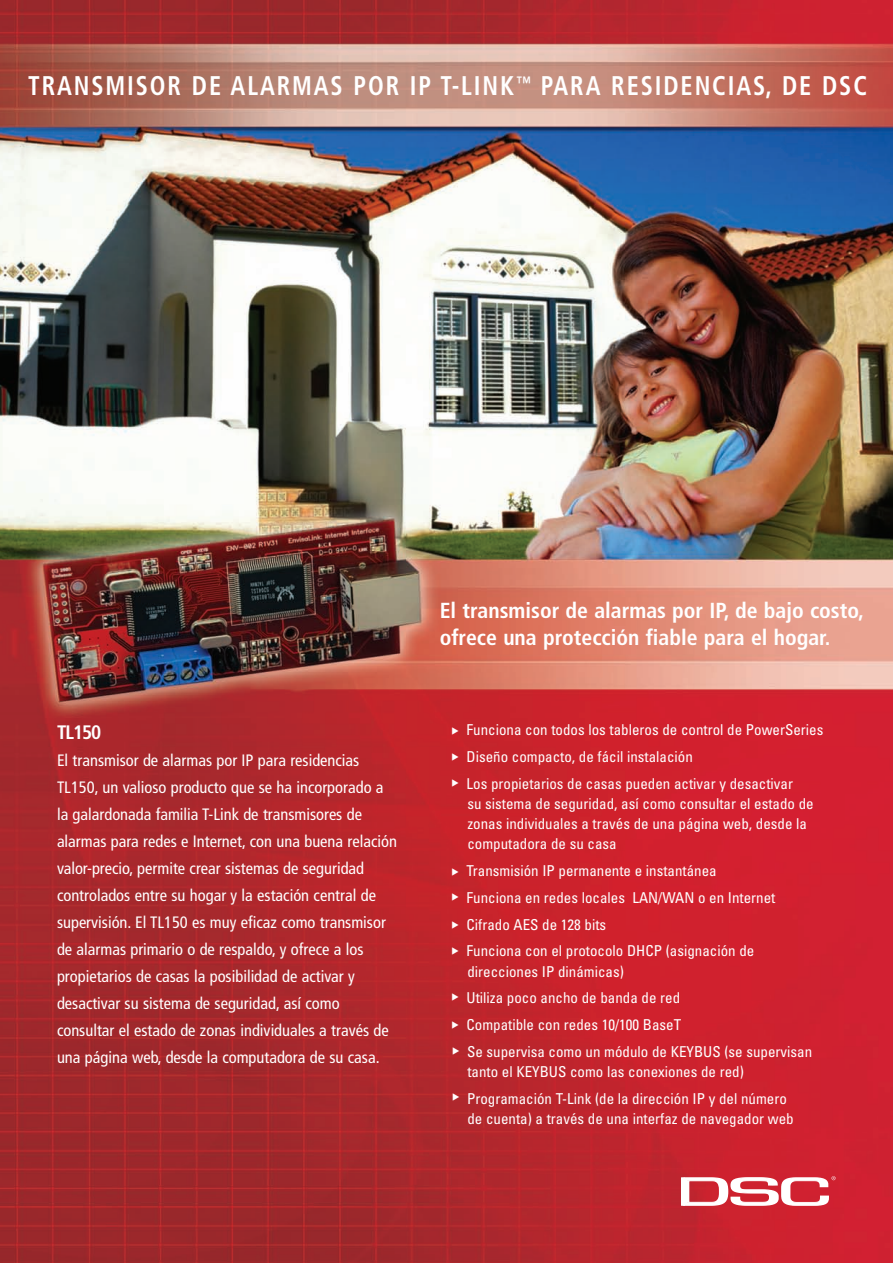
<style>
.page{position:relative;width:893px;height:1263px;background:#fff}
.page>*{position:absolute;margin:0;border:0;box-sizing:border-box;transform-origin:0 0}
.t1{font:700 condensed 27px "Frutiger";letter-spacing:.08em;color:#fff;scale:.9 1}
.t2{font:700 condensed 21.75px/26.1px "Frutiger";color:#fff}
.t3{font:700 condensed 19.5px "Frutiger";letter-spacing:-.05em;color:#fff}
.t4{font:condensed 16.5px/27px "Frutiger";color:#fff}
.t5{font:condensed 15px/26.7px "Univers";color:#fff}
</style>
<div class="page">
<img style="left:0;top:0;width:893px;height:1263px">
<svg style="left:681px;top:1176px;width:155px;height:30px"></svg>
<svg style="left:452px;top:727px;width:7px;height:8px"></svg>
<svg style="left:452px;top:780px;width:7px;height:7px"></svg>
<svg style="left:452px;top:868px;width:7px;height:7px"></svg>
<svg style="left:452px;top:893px;width:7px;height:8px"></svg>
<svg style="left:452px;top:754px;width:7px;height:7px"></svg>
<svg style="left:452px;top:922px;width:7px;height:7px"></svg>
<svg style="left:452px;top:947px;width:7px;height:8px"></svg>
<svg style="left:452px;top:993px;width:7px;height:7px"></svg>
<svg style="left:452px;top:1021px;width:7px;height:8px"></svg>
<svg style="left:453px;top:1048px;width:6px;height:7px"></svg>
<svg style="left:453px;top:1094px;width:6px;height:7px"></svg>
<h1 class="t1" style="left:28px;top:75px;width:933px">TRANSMISOR DE ALARMAS POR IP T-LINK<sup>™</sup> PARA RESIDENCIAS, DE DSC</h1>
<h3 class="t3" style="left:57px;top:724px;width:46px">TL150</h3>
<p class="t4" style="left:57px;top:748px;width:342px">El transmisor de alarmas por IP para residencias TL150, un valioso producto que se ha incorporado a la galardonada familia T-Link de transmisores de alarmas para redes e Internet, con una buena relación valor-precio, permite crear sistemas de seguridad controlados entre su hogar y la estación central de supervisión. El TL150 es muy eficaz como transmisor de alarmas primario o de respaldo, y ofrece a los propietarios de casas la posibilidad de activar y desactivar su sistema de seguridad, así como consultar el estado de zonas individuales a través de una página web, desde la computadora de su casa.</p>
<h2 class="t2" style="left:440px;top:600px;width:426px">El transmisor de alarmas por IP, de bajo costo, ofrece una protección fiable para el hogar.</h2>
<p class="t5" style="left:467px;top:718px;width:358px">Funciona con todos los tableros de control de PowerSeries<br>Diseño compacto, de fácil instalación<br>Los propietarios de casas pueden activar y desactivar</p>
<p class="t5" style="left:467px;top:795px;width:348px;line-height:20.2px">su sistema de seguridad, así como consultar el estado de zonas individuales a través de una página web, desde la computadora de su casa</p>
<p class="t5" style="left:467px;top:859px;width:310px">Transmisión IP permanente e instantánea Funciona en redes locales LAN/WAN o en Internet Cifrado AES de 128 bits<br>Funciona con el protocolo DHCP (asignación de</p>
<p class="t5" style="left:467px;top:959px;width:347px">direcciones IP dinámicas)<br>Utiliza poco ancho de banda de red<br>Compatible con redes 10/100 BaseT<br>Se supervisa como un módulo de KEYBUS (se supervisan</p>
<p class="t5" style="left:467px;top:1059px;width:321px">tanto el KEYBUS como las conexiones de red)<br>Programación T-Link (de la dirección IP y del número</p>
<p class="t5" style="left:467px;top:1106px;width:328px">de cuenta) a través de una interfaz de navegador web</p>
</div>
